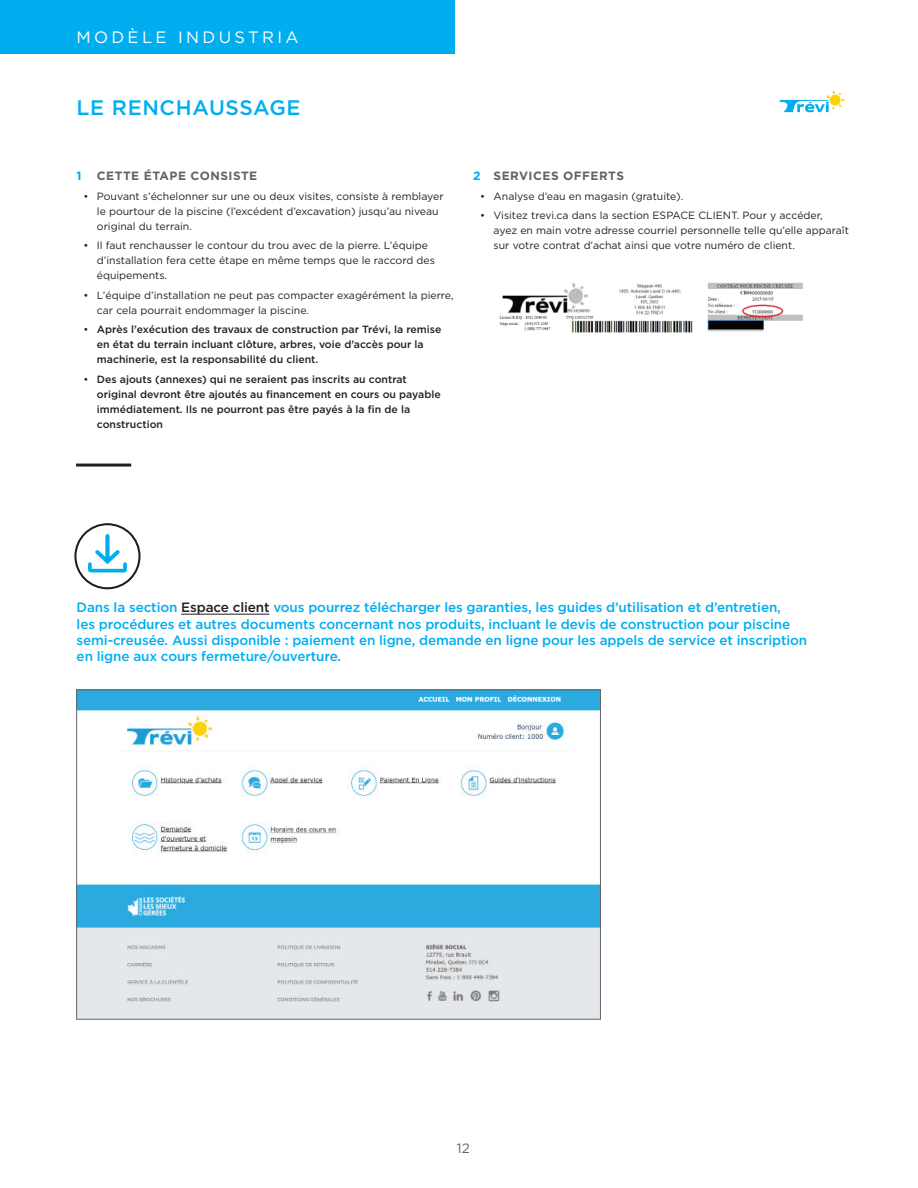
<style>
.page{position:relative;width:918px;height:1188px;background:#fff}
.page>*{position:absolute;margin:0;border:0;box-sizing:border-box;transform-origin:0 0}
.t1{font:500 21px "Gotham";letter-spacing:.03em;color:#00aeef}
.t2{font:16.5px "Gotham";letter-spacing:.2em;color:#fff}
.t3{font:500 13.5px/16.2px "Gotham";letter-spacing:-.01em;color:#00aeef}
.t4{font:13.5px "Gotham";color:#636366}
.t5{font:700 12px "Gotham";letter-spacing:.04em;color:#636366}
.t6{font:700 12px "Gotham";color:#00aeef}
.t7{font:10.5px/15px "Gotham";color:#231f20}
.t8{font:500 10.5px/15px "Gotham";color:#231f20}
.s1{font-weight:400}
.s2{color:#00aeef}
.s3{color:#231f20}
</style>
<div class="page">
<svg style="left:780px;top:91px;width:65px;height:21px"></svg>
<hr style="left:76px;top:464px;width:55px;height:3px;background:#231f20">
<hr style="left:181px;top:614px;width:88px;height:1px;background:#231f20">
<img style="left:499px;top:282px;width:304px;height:51px">
<svg style="left:74px;top:523px;width:67px;height:67px"></svg>
<img style="left:78px;top:692px;width:521px;height:325px">
<div style="left:0;top:0;width:454px;height:54px;background:#00aeef"></div>
<h2 class="t2" style="left:77px;top:29px;width:224px">MODÈLE INDUSTRIA</h2>
<h1 class="t1" style="left:77px;top:95px;width:226px">LE RENCHAUSSAGE</h1>
<p class="t6" style="left:77px;top:169px;width:7px">1</p>
<p class="t5" style="left:97px;top:169px;width:162px">CETTE ÉTAPE CONSISTE</p>
<p class="t7" style="left:97px;top:188px;width:348px;text-indent:-14px">• Pouvant s’échelonner sur une ou deux visites, consiste à remblayer le pourtour de la piscine (l’excédent d’excavation) jusqu’au niveau original du terrain.</p>
<p class="t7" style="left:97px;top:238px;width:340px;text-indent:-14px">• Il faut renchausser le contour du trou avec de la pierre. L’équipe d’installation fera cette étape en même temps que le raccord des équipements.</p>
<p class="t7" style="left:97px;top:287px;width:358px;text-indent:-14px">• L’équipe d’installation ne peut pas compacter exagérément la pierre, car cela pourrait endommager la piscine.</p>
<p class="t8" style="left:97px;top:322px;width:346px;text-indent:-14px"><span class="s1">•</span> Après l’exécution des travaux de construction par Trévi, la remise en état du terrain incluant clôture, arbres, voie d’accès pour la machinerie, est la responsabilité du client.</p>
<p class="t8" style="left:97px;top:371px;width:345px;text-indent:-14px"><span class="s1">•</span> Des ajouts (annexes) qui ne seraient pas inscrits au contrat original devront être ajoutés au financement en cours ou payable immédiatement. Ils ne pourront pas être payés à la fin de la construction</p>
<p class="t5" style="left:473px;top:169px;width:152px"><span class="s2">2</span> SERVICES OFFERTS</p>
<p class="t7" style="left:480px;top:188px;width:205px">• Analyse d’eau en magasin (gratuite).</p>
<p class="t7" style="left:494px;top:208px;width:357px;text-indent:-14px">• Visitez trevi.ca dans la section ESPACE CLIENT. Pour y accéder, ayez en main votre adresse courriel personnelle telle qu’elle apparaît sur votre contrat d’achat ainsi que votre numéro de client.</p>
<p class="t3" style="left:77px;top:599px;width:732px">Dans la section <span class="s3">Espace client</span> vous pourrez télécharger les garanties, les guides d’utilisation et d’entretien,<br>les procédures et autres documents concernant nos produits, incluant le devis de construction pour piscine semi-creusée. Aussi disponible : paiement en ligne, demande en ligne pour les appels de service et inscription en ligne aux cours fermeture/ouverture.</p>
<p class="t4" style="left:457px;top:1141px;width:14px">12</p>
</div>
